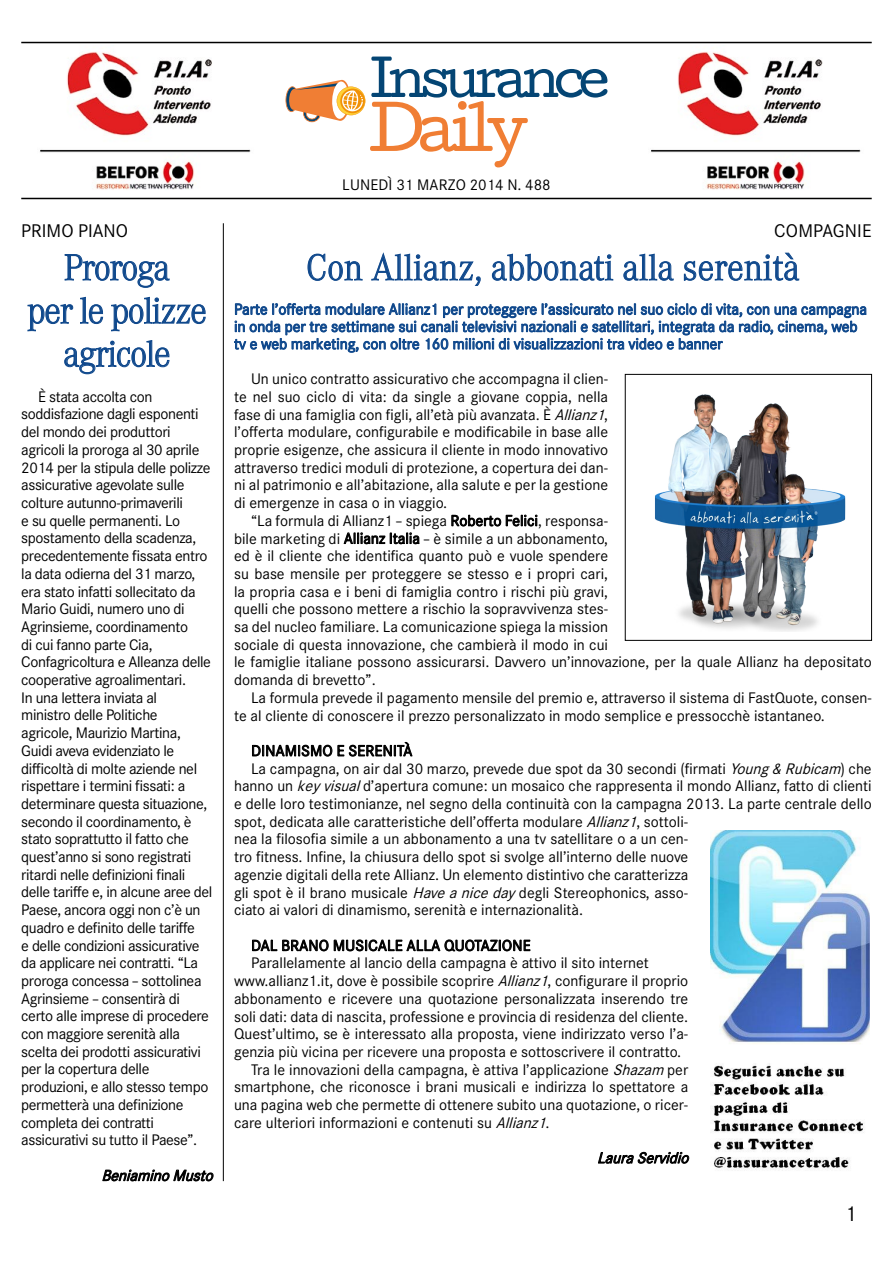
<style>
.page{position:relative;width:893px;height:1263px;background:#fff}
.page>*{position:absolute;margin:0;border:0;box-sizing:border-box;transform-origin:0 0}
.t1{font:300 36px "Corporate A";color:#0f488c;scale:.95 1}
.t2{font:300 36px/43.2px "Corporate A";letter-spacing:-.03em;color:#0f488c;text-align:center;scale:.95 1}
.t3{font:21px "Corporate S";color:#000}
.t4{font:18px "Corporate S";color:#000}
.t5{font:15px/17.7px "Corporate S";color:#000}
.t6{font:15px/17.7px "Corporate S";letter-spacing:-.025em;color:#000}
.t7{font:15px/17.4px "Corporate S";color:#0f488c}
.t8{font:italic 15px "Corporate S";color:#000}
.s1{font-style:italic}
</style>
<div class="page">
<svg style="left:285px;top:57px;width:322px;height:110px"></svg>
<hr style="left:21px;top:42px;width:851px;height:1px;background:#000">
<hr style="left:21px;top:198px;width:851px;height:1px;background:#000">
<img style="left:40px;top:52px;width:211px;height:138px">
<img style="left:651px;top:52px;width:210px;height:138px">
<svg style="left:64px;top:254px;width:106px;height:34px"></svg>
<svg style="left:27px;top:304px;width:47px;height:28px"></svg>
<svg style="left:80px;top:296px;width:23px;height:28px"></svg>
<svg style="left:111px;top:296px;width:95px;height:36px"></svg>
<svg style="left:64px;top:340px;width:106px;height:34px"></svg>
<svg style="left:102px;top:1169px;width:112px;height:13px"></svg>
<hr style="left:223px;top:223px;width:1px;height:958px;background:#000">
<svg style="left:307px;top:253px;width:56px;height:28px"></svg>
<svg style="left:371px;top:252px;width:110px;height:34px"></svg>
<svg style="left:492px;top:253px;width:122px;height:28px"></svg>
<svg style="left:623px;top:253px;width:51px;height:28px"></svg>
<svg style="left:684px;top:252px;width:115px;height:29px"></svg>
<svg style="left:234px;top:303px;width:633px;height:50px"></svg>
<svg style="left:451px;top:514px;width:87px;height:13px"></svg>
<svg style="left:343px;top:532px;width:77px;height:13px"></svg>
<svg style="left:252px;top:741px;width:161px;height:16px"></svg>
<svg style="left:252px;top:939px;width:279px;height:13px"></svg>
<svg style="left:598px;top:1151px;width:92px;height:13px"></svg>
<div style="left:625px;top:374px;width:247px;height:266px;border:1px solid #000"></div>
<img style="left:655px;top:394px;width:191px;height:237px">
<img style="left:710px;top:830px;width:159px;height:341px">
<p class="t4" style="left:21px;top:220px;width:108px">PRIMO PIANO</p>
<h1 class="t2" style="left:27px;top:246px;width:191px">Proroga<br>per le polizze agricole</h1>
<p class="t6" style="left:21px;top:388px;width:193px;text-indent:17px">È stata accolta con soddisfazione dagli esponenti del mondo dei produttori agricoli la proroga al 30 aprile<br>2014 per la stipula delle polizze assicurative agevolate sulle colture autunno-primaverili<br>e su quelle permanenti. Lo spostamento della scadenza, precedentemente fissata entro la data odierna del 31 marzo, era stato infatti sollecitato da<br>Mario Guidi, numero uno di<br>Agrinsieme, coordinamento<br>di cui fanno parte Cia,<br>Confagricoltura e Alleanza delle cooperative agroalimentari.<br>In una lettera inviata al<br>ministro delle Politiche agricole, Maurizio Martina,<br>Guidi aveva evidenziato le difficoltà di molte aziende nel rispettare i termini fissati: a determinare questa situazione, secondo il coordinamento, è stato soprattutto il fatto che quest’anno si sono registrati ritardi nelle definizioni finali delle tariffe e, in alcune aree del<br>Paese, ancora oggi non c’è un quadro e definito delle tariffe<br>e delle condizioni assicurative da applicare nei contratti. “La proroga concessa – sottolinea<br>Agrinsieme – consentirà di certo alle imprese di procedere con maggiore serenità alla scelta dei prodotti assicurativi per la copertura delle produzioni, e allo stesso tempo permetterà una definizione completa dei contratti assicurativi su tutto il Paese”.</p>
<p class="t8" style="left:101px;top:1166px;width:117px">BeniaminoMusto</p>
<p class="t5" style="left:342px;top:176px;width:210px">LUNEDÌ 31 MARZO 2014 N. 488</p>
<p class="t4" style="left:774px;top:220px;width:99px">COMPAGNIE</p>
<h1 class="t1" style="left:306px;top:246px;width:521px">Con Allianz, abbonati alla serenità</h1>
<p class="t7" style="left:234px;top:301px;width:634px">Parte l’offerta modulare Allianz1 per proteggere l’assicurato nel suo ciclo di vita, con una campagna in onda per tre settimane sui canali televisivi nazionali e satellitari, integrata da radio, cinema, web tv e web marketing, con oltre 160 milioni di visualizzazioni tra video e banner</p>
<p class="t5" style="left:234px;top:370px;width:376px;text-align:justify;text-indent:17px">Un unico contratto assicurativo che accompagna il clien&shy;te nel suo ciclo di vita: da single a giovane coppia, nella fase di una famiglia con figli, all’età più avanzata. È <span class="s1">Allianz1</span>, l’offerta modulare, configurabile e modificabile in base alle proprie esigenze, che assicura il cliente in modo innovativo attraverso tredici moduli di protezione, a copertura dei dan&shy;ni al patrimonio e all’abitazione, alla salute e per la gestione di emergenze in casa o in viaggio.</p>
<p class="t5" style="left:234px;top:512px;width:639px;text-indent:17px">“La formula di Allianz1 – spiega Roberto Felici, responsa-<br>bile marketing di Allianz Italia – è simile a un abbonamento,<br>ed è il cliente che identifica quanto può e vuole spendere<br>su base mensile per proteggere se stesso e i propri cari,<br>la propria casa e i beni di famiglia contro i rischi più gravi,<br>quelli che possono mettere a rischio la sopravvivenza stes-<br>sa del nucleo familiare. La comunicazione spiega la mission<br>sociale di questa innovazione, che cambierà il modo in cui<br>le famiglie italiane possono assicurarsi. Davvero un’innovazione, per la quale Allianz ha depositato domanda di brevetto”.</p>
<p class="t5" style="left:234px;top:689px;width:639px;text-indent:17px">La formula prevede il pagamento mensile del premio e, attraverso il sistema di FastQuote, consen&shy;te al cliente di conoscere il prezzo personalizzato in modo semplice e pressocchè istantaneo.</p>
<p class="t5" style="left:251px;top:742px;width:163px">DINAMISMO E SERENITÀ</p>
<p class="t5" style="left:251px;top:760px;width:622px">La campagna, on air dal 30 marzo, prevede due spot da 30 secondi (firmati <span class="s1">Young&amp; Rubicam</span>) che</p>
<p class="t5" style="left:234px;top:777px;width:639px">hanno un <span class="s1">keyvisual</span>d’apertura comune: un mosaico che rappresenta il mondo Allianz, fatto di clienti</p>
<p class="t5" style="left:234px;top:795px;width:639px">e delle loro testimonianze, nel segno della continuità con la campagna 2013. La parte centrale dello</p>
<p class="t5" style="left:234px;top:813px;width:456px">spot, dedicata alle caratteristiche dell’offerta modulare <span class="s1">Allianz1</span>, sottoli-</p>
<p class="t5" style="left:234px;top:830px;width:456px">nea la filosofia simile a un abbonamento a una tv satellitare o a un cen-</p>
<p class="t5" style="left:234px;top:848px;width:456px">tro fitness. Infine, la chiusura dello spot si svolge all’interno delle nuove</p>
<p class="t5" style="left:234px;top:866px;width:456px">agenzie digitali della rete Allianz. Un elemento distintivo che caratterizza</p>
<p class="t5" style="left:234px;top:884px;width:456px">gli spot è il brano musicale <span class="s1">Haveaniceday</span>degli Stereophonics, asso-</p>
<p class="t5" style="left:234px;top:901px;width:351px">ciato ai valori di dinamismo, serenità e internazionalità.</p>
<p class="t5" style="left:251px;top:937px;width:281px">DAL BRANO MUSICALE ALLA QUOTAZIONE</p>
<p class="t5" style="left:251px;top:954px;width:399px">Parallelamente al lancio della campagna è attivo il sito internet</p>
<p class="t5" style="left:234px;top:972px;width:456px">www.allianz1.it, dove è possibile scoprire <span class="s1">Allianz1</span>, configurare il proprio</p>
<p class="t5" style="left:234px;top:990px;width:456px">abbonamento e ricevere una quotazione personalizzata inserendo tre</p>
<p class="t5" style="left:234px;top:1007px;width:456px">soli dati: data di nascita, professione e provincia di residenza del cliente.</p>
<p class="t5" style="left:234px;top:1025px;width:456px">Quest’ultimo, se è interessato alla proposta, viene indirizzato verso l’a-</p>
<p class="t5" style="left:234px;top:1043px;width:449px">genzia più vicina per ricevere una proposta e sottoscrivere il contratto.</p>
<p class="t5" style="left:251px;top:1061px;width:439px">Tra le innovazioni della campagna, è attiva l’applicazione <span class="s1">Shazam</span> per</p>
<p class="t5" style="left:234px;top:1078px;width:456px">smartphone, che riconosce i brani musicali e indirizza lo spettatore a</p>
<p class="t5" style="left:234px;top:1096px;width:456px">una pagina web che permette di ottenere subito una quotazione, o ricer-</p>
<p class="t5" style="left:234px;top:1114px;width:318px">care ulteriori informazioni e contenuti su <span class="s1">Allianz1</span>.</p>
<p class="t8" style="left:597px;top:1149px;width:98px">LauraServidio</p>
<h2 class="t3" style="left:845px;top:1201px;width:13px">1</h2>
</div>
